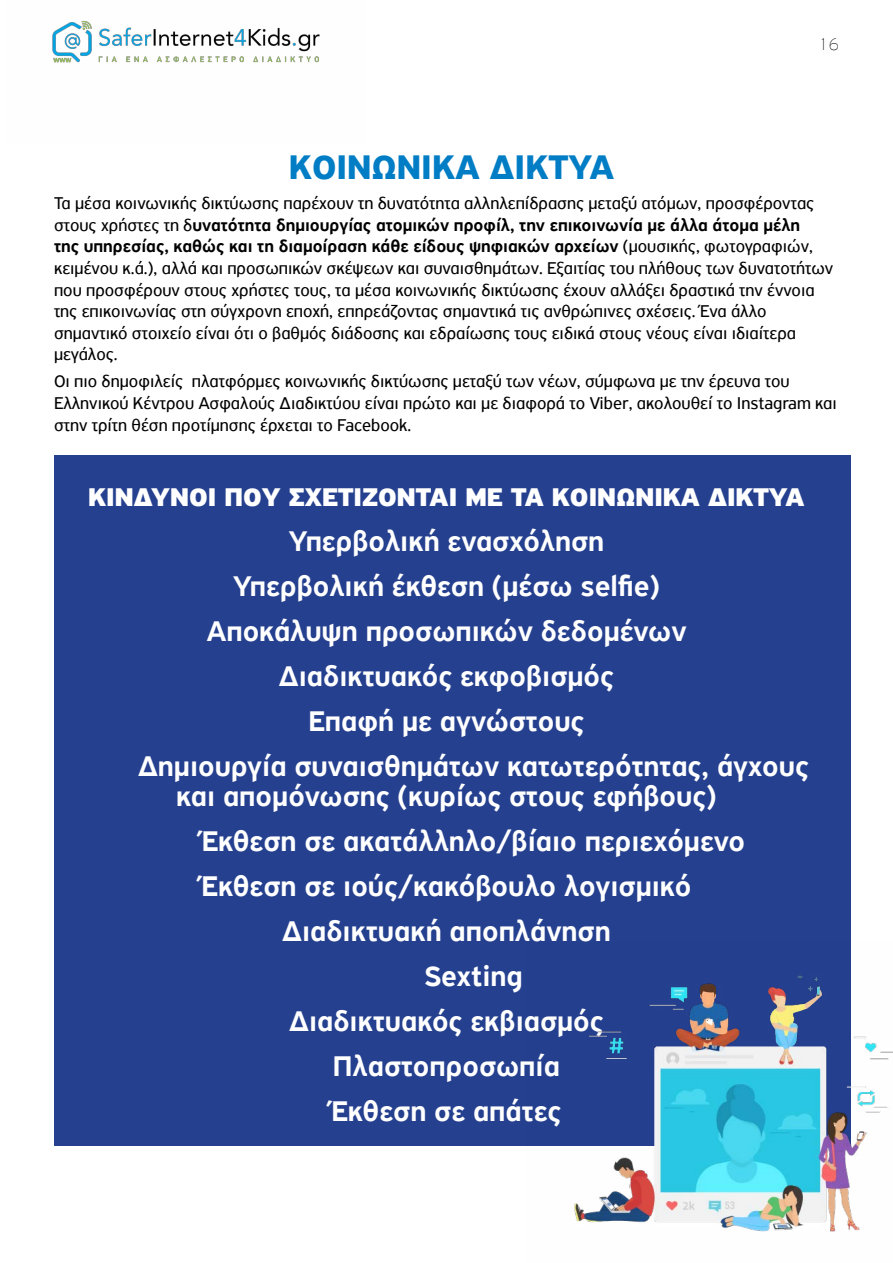
<style>
.page{position:relative;width:893px;height:1263px;background:#fff}
.page>*{position:absolute;margin:0;border:0;box-sizing:border-box;transform-origin:0 0}
.t1{font:700 36px "PF Highway Sans Pro";color:#007dc5}
.t2{font:500 30px "PF Highway Sans Pro";color:#fff}
.t3{font:900 27px "PF Highway Sans Pro";color:#fff}
.t4{font:18px/21.6px "PF Highway Sans Pro";color:#000}
.t5{font:100 18px "PF Highway Sans Pro";color:#000}
.s1{font-weight:500}
</style>
<div class="page">
<img style="left:52px;top:20px;width:268px;height:43px">
<div style="left:54px;top:455px;width:796px;height:690px;background:#25408f"></div>
<img style="left:527px;top:943px;width:366px;height:289px">
<p class="t5" style="left:818px;top:34px;width:22px">16</p>
<h1 class="t1" style="left:289px;top:146px;width:21px">ΚΟΙΝ</h1>
<h1 class="t1" style="left:372px;top:146px;width:47px">ΩΝΙΚΑ</h1>
<h1 class="t1" style="left:490px;top:146px;width:22px">ΔΙΚΤΥΑ</h1>
<p class="t4" style="left:54px;top:192px;width:781px">Τα μέσα κοινωνικής δικτύωσης παρέχουν τη δυνατότητα αλληλεπίδρασης μεταξύ ατόμων, προσφέροντας στους χρήστες τη δ<span class="s1">υνατότητα δημιουργίας ατομικών προφίλ, την επικοινωνία με άλλα άτομα μέλη<br>της υπηρεσίας, καθώς και τη διαμοίραση κάθε είδους ψηφιακών αρχείων</span> (μουσικής, φωτογραφιών, κειμένου κ.ά.), αλλά και προσωπικών σκέψεων και συναισθημάτων. Εξαιτίας του πλήθους των δυνατοτήτων που προσφέρουν στους χρήστες τους, τα μέσα κοινωνικής δικτύωσης έχουν αλλάξει δραστικά την έννοια της επικοινωνίας στη σύγχρονη εποχή, επηρεάζοντας σημαντικά τις ανθρώπινες σχέσεις. Ένα άλλο σημαντικό στοιχείο είναι ότι ο βαθμός διάδοσης και εδραίωσης τους ειδικά στους νέους είναι ιδιαίτερα μεγάλος.</p>
<p class="t4" style="left:54px;top:371px;width:784px">Οι πιο δημοφιλείς πλατφόρμες κοινωνικής δικτύωσης μεταξύ των νέων, σύμφωνα με την έρευνα του<br>Ελληνικού Κέντρου Ασφαλούς Διαδικτύου είναι πρώτο και με διαφορά το Viber, ακολουθεί το Instagram και στην τρίτη θέση προτίμησης έρχεται το Facebook.</p>
<h3 class="t3" style="left:88px;top:481px;width:718px">ΚΙΝΔΥΝΟΙ ΠΟΥ ΣΧΕΤΙΖΟΝΤΑΙ ΜΕ ΤΑ ΚΟΙΝΩΝΙΚΑ ΔΙΚΤΥΑ</h3>
<h2 class="t2" style="left:289px;top:524px;width:317px">Υπερβολική ενασχόληση</h2>
<h2 class="t2" style="left:233px;top:569px;width:428px">Υπερβολική έκθεση (μέσω selfie)</h2>
<h2 class="t2" style="left:206px;top:614px;width:482px">Αποκάλυψη προσωπικών δεδομένων</h2>
<h2 class="t2" style="left:279px;top:659px;width:337px">Διαδικτυακός εκφοβισμός</h2>
<h2 class="t2" style="left:308px;top:704px;width:278px">Επαφή με αγνώστους</h2>
<h2 class="t2" style="left:138px;top:749px;width:672px">Δημιουργία συναισθημάτων κατωτερότητας, άγχους</h2>
<h2 class="t2" style="left:176px;top:779px;width:542px">και απομόνωσης (κυρίως στους εφήβους)</h2>
<h2 class="t2" style="left:202px;top:824px;width:545px">Έκθεση σε ακατάλληλο/βίαιο περιεχόμενο</h2>
<h2 class="t2" style="left:202px;top:869px;width:491px">Έκθεση σε ιούς/κακόβουλο λογισμικό</h2>
<h2 class="t2" style="left:282px;top:914px;width:330px">Διαδικτυακή αποπλάνηση</h2>
<h2 class="t2" style="left:424px;top:959px;width:100px">Sexting</h2>
<h2 class="t2" style="left:289px;top:1004px;width:316px">Διαδικτυακός εκβιασμός</h2>
<h2 class="t2" style="left:333px;top:1049px;width:229px">Πλαστοπροσωπία</h2>
<h2 class="t2" style="left:331px;top:1094px;width:231px">Έκθεση σε απάτες</h2>
</div>
